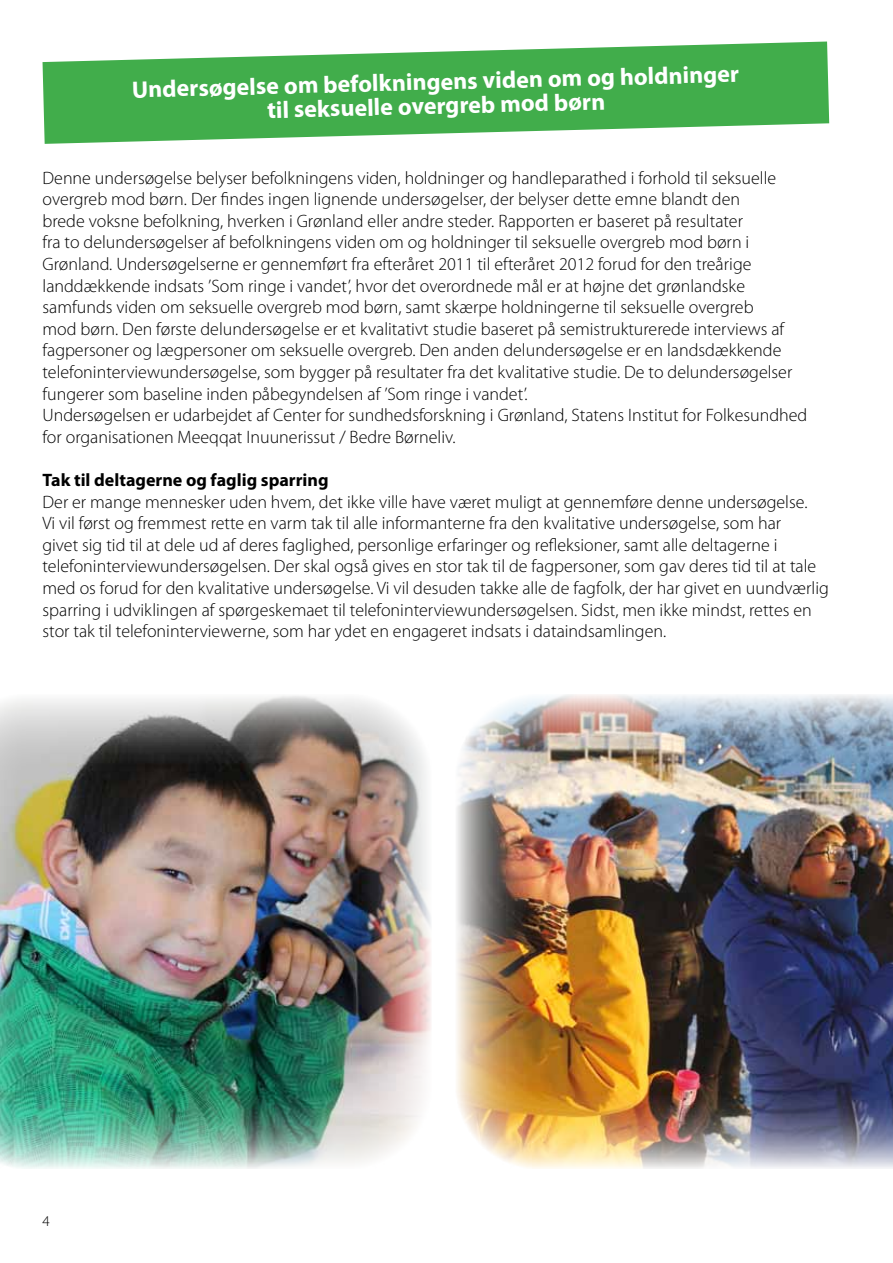
<style>
.page{position:relative;width:893px;height:1263px;background:#fff}
.page>*{position:absolute;margin:0;border:0;box-sizing:border-box;transform-origin:0 0}
.t1{font:700 24px/24.2px "Myriad Pro";color:#fff;text-align:center}
.t2{font:300 18px/21.6px "Myriad Pro";color:#000}
.t3{font:700 18px "Myriad Pro";color:#000}
.t4{font:300 15px "Myriad Pro";color:#000}
</style>
<div class="page">
<svg style="left:43px;top:42px;width:786px;height:102px;fill:#41ad4b"></svg>
<img style="left:0;top:696px;width:431px;height:472px">
<img style="left:456px;top:694px;width:437px;height:474px">
<h1 class="t1" style="left:132px;top:75px;width:609px;rotate:-1deg">Undersøgelse om befolkningens viden om og holdninger til seksuelle overgreb mod børn</h1>
<p class="t2" style="left:43px;top:167px;width:766px">Denne undersøgelse belyser befolkningens viden, holdninger og handleparathed i forhold til seksuelle overgreb mod børn. Der findes ingen lignende undersøgelser, der belyser dette emne blandt den<br>brede voksne befolkning, hverken i Grønland eller andre steder. Rapporten er baseret på resultater<br>fra to delundersøgelser af befolkningens viden om og holdninger til seksuelle overgreb mod børn i Grønland. Undersøgelserne er gennemført fra efteråret 2011 til efteråret 2012 forud for den treårige landdækkende indsats ’Som ringe i vandet’, hvor det overordnede mål er at højne det grønlandske samfunds viden om seksuelle overgreb mod børn, samt skærpe holdningerne til seksuelle overgreb<br>mod børn. Den første delundersøgelse er et kvalitativt studie baseret på semistrukturerede interviews af fagpersoner og lægpersoner om seksuelle overgreb. Den anden delundersøgelse er en landsdækkende telefoninterviewundersøgelse, som bygger på resultater fra det kvalitative studie. De to delundersøgelser fungerer som baseline inden påbegyndelsen af ’Som ringe i vandet’.<br>Undersøgelsen er udarbejdet af Center for sundhedsforskning i Grønland, Statens Institut for Folkesundhed for organisationen Meeqqat Inuunerissut / Bedre Børneliv.</p>
<p class="t3" style="left:43px;top:470px;width:288px">Tak til deltagerne og faglig sparring</p>
<p class="t2" style="left:43px;top:491px;width:788px">Der er mange mennesker uden hvem, det ikke ville have været muligt at gennemføre denne undersøgelse.<br>Vi vil først og fremmest rette en varm tak til alle informanterne fra den kvalitative undersøgelse, som har<br>givet sig tid til at dele ud af deres faglighed, personlige erfaringer og refleksioner, samt alle deltagerne i telefoninterviewundersøgelsen. Der skal også gives en stor tak til de fagpersoner, som gav deres tid til at tale med os forud for den kvalitative undersøgelse. Vi vil desuden takke alle de fagfolk, der har givet en uundværlig sparring i udviklingen af spørgeskemaet til telefoninterviewundersøgelsen. Sidst, men ikke mindst, rettes en stor tak til telefoninterviewerne, som har ydet en engageret indsats i dataindsamlingen.</p>
<p class="t4" style="left:43px;top:1212px;width:9px">4</p>
</div>
